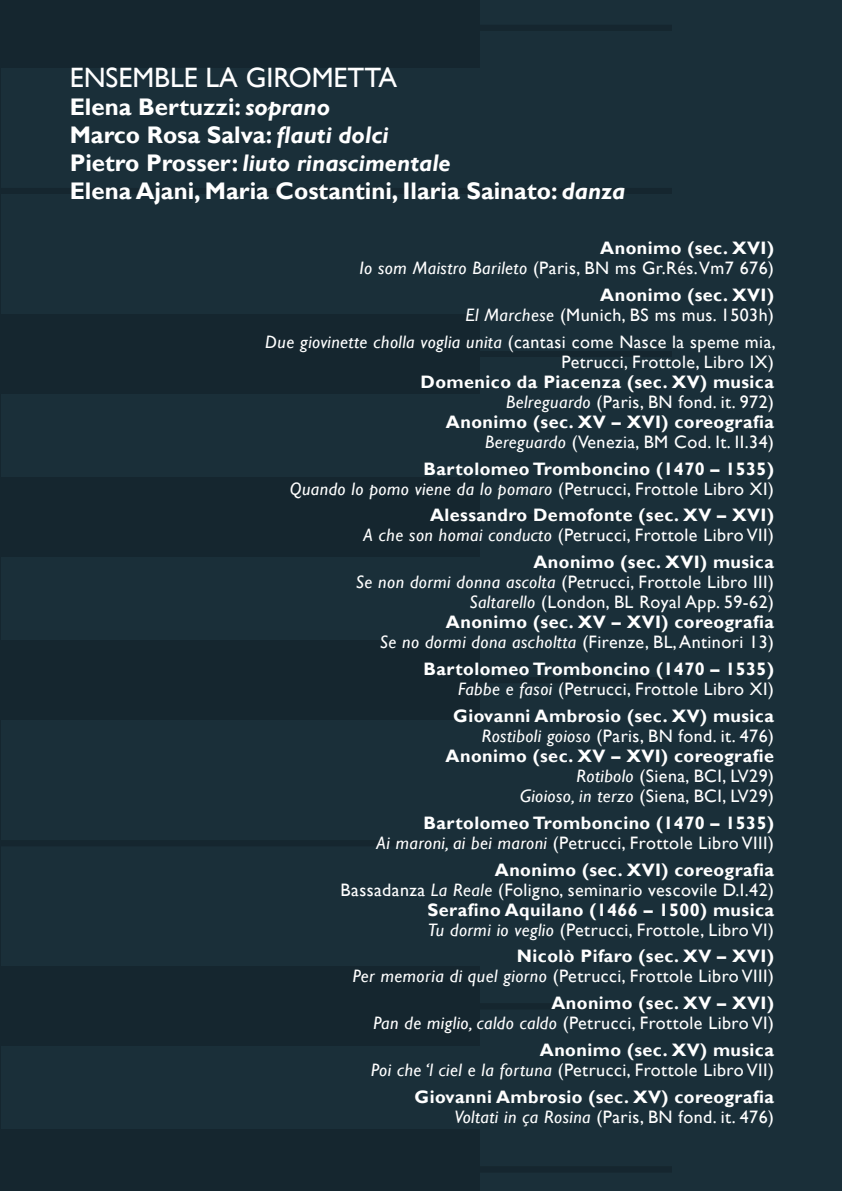
<style>
.page{position:relative;width:842px;height:1191px;background:#fff}
.page>*{position:absolute;margin:0;border:0;box-sizing:border-box;transform-origin:0 0}
.t1{font:28px "Gill Sans";color:#fff}
.t2{font:700 24px/28px "Gill Sans";color:#fff}
.t3{font:18px/20px "Gill Sans";letter-spacing:.025em;color:#fff;text-align:right}
.t4{font:700 18px/20px "Gill Sans";letter-spacing:.025em;color:#fff;text-align:right}
.s1{font-style:italic}
.s2{font-weight:700}
.s3{font-weight:400;font-style:italic}
.s4{font-weight:400}
</style>
<div class="page">
<div style="left:479px;top:1172px;width:193px;height:19px;background:#1a2f39"></div>
<div style="left:0;top:1009px;width:672px;height:163px;background:#1a2f39"></div>
<div style="left:0;top:846px;width:672px;height:163px;background:#1a2f39"></div>
<div style="left:0;top:683px;width:672px;height:163px;background:#1a2f39"></div>
<div style="left:0;top:520px;width:672px;height:163px;background:#1a2f39"></div>
<div style="left:0;top:357px;width:672px;height:163px;background:#1a2f39"></div>
<div style="left:0;top:194px;width:672px;height:163px;background:#1a2f39"></div>
<div style="left:0;top:31px;width:672px;height:163px;background:#1a2f39"></div>
<svg style="left:479px;top:0;width:193px;height:31px;background:#182d36"></svg>
<div style="left:0;top:1129px;width:479px;height:62px;background:#15262f"></div>
<div style="left:0;top:966px;width:479px;height:80px;background:#15262f"></div>
<div style="left:0;top:640px;width:479px;height:80px;background:#15262f"></div>
<div style="left:0;top:477px;width:479px;height:80px;background:#15262f"></div>
<div style="left:0;top:314px;width:479px;height:80px;background:#15262f"></div>
<div style="left:0;top:0;width:479px;height:68px;background:#15262f"></div>
<div style="left:672px;top:0;width:170px;height:1191px;background:#1a2f39"></div>
<h1 class="t1" style="left:70px;top:62px;width:81px">Ensembl</h1>
<h1 class="t1" style="left:184px;top:62px;width:208px">e La Girometta</h1>
<h2 class="t2" style="left:70px;top:94px;width:557px">Elena Bertuzzi: <span class="s1">soprano<br></span>Marco Rosa Salva: <span class="s1">flauti dolci<br></span>Pietro Prosser: <span class="s1">liuto rinascimentale<br></span>Elena Ajani, Maria Costantini, I laria Sainato: <span class="s1">danza</span></h2>
<p class="t3" style="left:359px;top:238px;width:416px"><span class="s2">Anonimo (sec. XVI)<br></span><span class="s1">Io som Maistro Barileto</span> (Paris, BN ms Gr.Rés. Vm7 676)</p>
<p class="t3" style="left:465px;top:285px;width:310px"><span class="s2">Anonimo (sec. XVI)<br></span><span class="s1">El Marchese</span> (Munich, BS ms mus. 1503h)</p>
<p class="t3" style="left:265px;top:332px;width:512px"><span class="s1">Due giovinette cholla voglia unita</span> (cantasi come Nasce la speme mia,<br>Petrucci, Frottole, Libro IX)</p>
<p class="t4" style="left:420px;top:372px;width:355px">Domenico da Piacenza (sec. XV) musica <span class="s3">Belreguardo</span> <span class="s4">(Paris, BN fond. it. 972)<br></span>Anonimo (sec. XV – XVI) coreografia <span class="s3">Bereguardo</span> <span class="s4">(Venezia, BM Cod. It. II.34)</span></p>
<p class="t4" style="left:290px;top:459px;width:486px">Bartolomeo Tromboncino (1470 – 1535)<br><span class="s3">Quando lo pomo viene da lo pomaro</span> <span class="s4">(Petrucci, Frottole Libro XI)</span></p>
<p class="t4" style="left:364px;top:506px;width:412px">Alessandro Demofonte (sec. XV – XVI)<br><span class="s3">A che son homai conducto</span> <span class="s4">(Petrucci, Frottole Libro VII)</span></p>
<p class="t3" style="left:356px;top:552px;width:420px"><span class="s2">Anonimo (sec. XVI) musica<br></span><span class="s1">Se non dormi donna ascolta</span> (Petrucci, Frottole Libro III)<br><span class="s1">Saltarello</span> (London, BL Royal App. 59-62)<br><span class="s2">Anonimo (sec. XV – XVI) coreografia<br></span><span class="s1">Se no dormi dona ascholtta</span> (Firenze, BL, Antinori 13)</p>
<p class="t4" style="left:423px;top:659px;width:352px">Bartolomeo Tromboncino (1470 – 1535)<br><span class="s3">Fabbe e fasoi</span> <span class="s4">(Petrucci, Frottole Libro XI)</span></p>
<p class="t4" style="left:446px;top:706px;width:330px">Giovanni Ambrosio (sec. XV) musica <span class="s3">Rostiboli goioso</span> <span class="s4">(Paris, BN fond. it. 476)<br></span>Anonimo (sec. XV – XVI) coreografie <span class="s3">Rotibolo</span> <span class="s4">(Siena, BCI, LV29)<br></span><span class="s3">Gioioso, in terzo</span> <span class="s4">(Siena, BCI, LV29)</span></p>
<p class="t4" style="left:377px;top:813px;width:399px">Bartolomeo Tromboncino (1470 – 1535)<br><span class="s3">Ai maroni, ai bei maroni</span> <span class="s4">(Petrucci, Frottole Libro VIII)</span></p>
<p class="t3" style="left:341px;top:860px;width:435px"><span class="s2">Anonimo (sec. XVI) coreografia<br></span>Bassadanza <span class="s1">La Reale</span> (Foligno, seminario vescovile D.I.42)<br><span class="s2">Serafino Aquilano (1466 – 1500) musica<br></span><span class="s1">Tu dormi io veglio</span> (Petrucci, Frottole, Libro VI)</p>
<p class="t3" style="left:353px;top:946px;width:423px"><span class="s2">Nicolò Pifaro (sec. XV – XVI)<br></span><span class="s1">Per memoria di quel giorno</span> (Petrucci, Frottole Libro VIII)</p>
<p class="t3" style="left:373px;top:993px;width:402px"><span class="s2">Anonimo (sec. XV – XVI)<br></span><span class="s1">Pan de miglio, caldo caldo</span> (Petrucci, Frottole Libro VI)</p>
<p class="t3" style="left:371px;top:1040px;width:404px"><span class="s2">Anonimo (sec. XV) musica<br></span><span class="s1">Poi che ‘l ciel e la fortuna</span> (Petrucci, Frottole Libro VII)</p>
<p class="t4" style="left:415px;top:1087px;width:361px">Giovanni Ambrosio (sec. XV) coreografia<br><span class="s3">Voltati in ça Rosina</span> <span class="s4">(Paris, BN fond. it. 476)</span></p>
</div>
